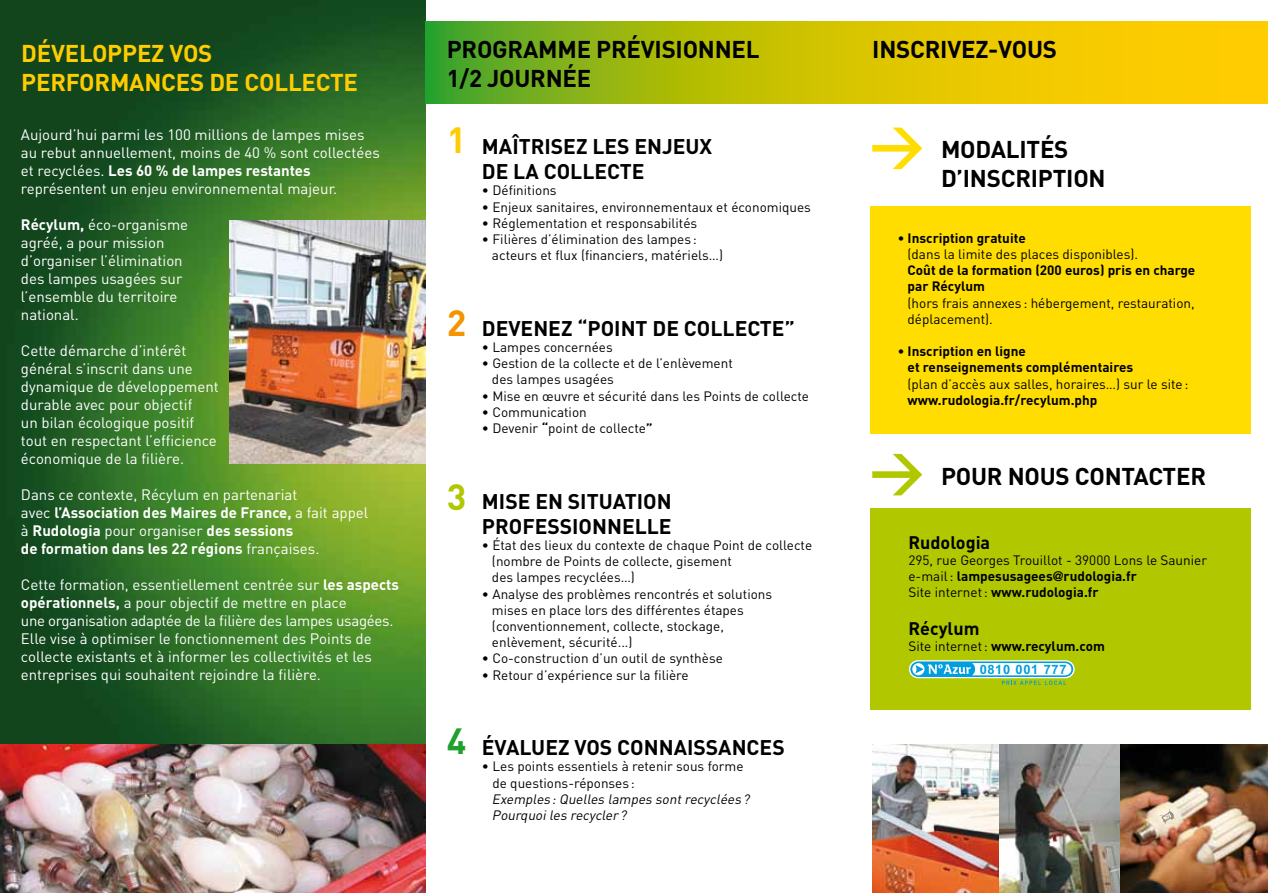
<style>
.page{position:relative;width:1268px;height:893px;background:#fff}
.page>*{position:absolute;margin:0;border:0;box-sizing:border-box;transform-origin:0 0}
.t1{font:700 36px "DIN";color:#fecc00}
.t2{font:700 36px "DIN";color:#f39400}
.t3{font:700 36px "DIN";color:#b1c800}
.t4{font:700 36px "DIN";color:#1fa12e}
.t5{font:700 24px/28.8px "DIN";letter-spacing:-.01em;color:#000}
.t6{font:700 24px/28.8px "DIN";letter-spacing:-.01em;color:#fecc00}
.t7{font:700 21px/25.2px "DIN";color:#000}
.t8{font:700 21px "DIN";letter-spacing:.025em;color:#000}
.t9{font:700 18px "DIN";color:#000}
.t10{font:15px/18px "DIN";color:#fff}
.t11{font:700 15px/18px "DIN";color:#fff}
.t12{font:13.5px/16.2px "DIN";color:#000}
.t13{font:700 13.5px/16.2px "DIN";color:#000}
.t14{font:italic 13.5px/16.2px "DIN";color:#000}
.t15{font:700 12.9px "Arial";letter-spacing:.045em;color:#009ee0}
.s1{font-weight:700}
.s2{font-weight:400}
.s3{font-family:"Helvetica Neue";font-weight:700}
</style>
<div class="page">
<img style="left:0;top:0;width:425px;height:744px">
<svg style="left:425px;top:21px;width:842px;height:82px"></svg>
<img style="left:0;top:744px;width:425px;height:149px">
<img style="left:872px;top:744px;width:395px;height:149px">
<img style="left:230px;top:220px;width:195px;height:243px">
<div style="left:870px;top:508px;width:380px;height:202px;background:#b1c800"></div>
<svg style="left:908px;top:660px;width:166px;height:18px"></svg>
<svg style="left:910px;top:661px;width:162px;height:24px"></svg>
<svg style="left:872px;top:454px;width:50px;height:41px"></svg>
<div style="left:870px;top:206px;width:380px;height:228px;background:#fd0"></div>
<svg style="left:872px;top:128px;width:50px;height:41px"></svg>
<svg style="left:1156px;top:806px;width:22px;height:22px"></svg>
<h2 class="t6" style="left:21px;top:38px;width:338px">développez vos performances de collecte</h2>
<h2 class="t5" style="left:446px;top:34px;width:308px">Programme prévisionnel<br>1/2 journée</h2>
<h2 class="t5" style="left:872px;top:34px;width:186px">inscrivez-vous</h2>
<p class="t10" style="left:21px;top:125px;width:360px">Aujourd’hui parmi les 100 millions de lampes mises au rebut annuellement, moins de 40 % sont collectées et recyclées. <span class="s1">Les 60 % de lampes restantes </span>représentent un enjeu environnemental majeur.</p>
<p class="t10" style="left:21px;top:215px;width:169px"><span class="s1">Récylum,</span> éco-organisme agréé, a pour mission d’organiser l’élimination des lampes usagées sur l’ensemble du territoire national.</p>
<p class="t10" style="left:21px;top:341px;width:199px">Cette démarche d’intérêt général s’inscrit dans une dynamique de développement durable avec pour objectif<br>un bilan écologique positif tout en respectant l’efficience économique de la filière.</p>
<p class="t11" style="left:21px;top:485px;width:349px"><span class="s2">Dans ce contexte, Récylum en partenariat<br>avec</span> l’Association des Maires de France, <span class="s2">a fait appel à</span> Rudologia <span class="s2">pour organiser</span> des sessions<br>de formation dans les 22 régions <span class="s2">françaises.</span></p>
<p class="t10" style="left:21px;top:575px;width:379px">Cette formation, essentiellement centrée sur <span class="s1">les aspects opérationnels,</span> a pour objectif de mettre en place<br>une organisation adaptée de la filière des lampes usagées.<br>Elle vise à optimiser le fonctionnement des Points de collecte existants et à informer les collectivités et les entreprises qui souhaitent rejoindre la filière.</p>
<h1 class="t1" style="left:446px;top:117px;width:21px">1</h1>
<h3 class="t7" style="left:482px;top:133px;width:230px">Maîtrisez les enj eux de la collecte</h3>
<p class="t12" style="left:482px;top:182px;width:76px">• Définitions</p>
<p class="t12" style="left:482px;top:198px;width:330px">• Enjeux sanitaires, environnementaux et économiques</p>
<p class="t12" style="left:482px;top:215px;width:217px">• Réglementation et responsabilités</p>
<p class="t12" style="left:492px;top:231px;width:233px;text-indent:-10px">• Filières d’élimination des lampes : acteurs et flux (financiers, matériels…)</p>
<h2 class="t5" style="left:940px;top:134px;width:166px">Modalités d’inscription</h2>
<p class="t13" style="left:897px;top:229px;width:129px">• I nscription gratuite</p>
<p class="t12" style="left:907px;top:246px;width:232px">(dans la limite des places disponibles).</p>
<p class="t13" style="left:907px;top:262px;width:289px">Coût de la formation (200 euros) pris en charge par Récylum</p>
<p class="t12" style="left:907px;top:294px;width:288px">(hors frais annexes : hébergement, restauration, déplacement).</p>
<p class="t13" style="left:907px;top:343px;width:227px;text-indent:-10px">• I nscription en ligne<br>et renseignements complémentaires</p>
<p class="t12" style="left:907px;top:375px;width:282px">(plan d’accès aux salles, horaires…) sur le site:</p>
<p class="t13" style="left:907px;top:391px;width:191px">www.rudologia.fr/recylum.php</p>
<h1 class="t2" style="left:446px;top:299px;width:21px">2</h1>
<h3 class="t7" style="left:482px;top:315px;width:314px">devenez “Point de collecte”</h3>
<p class="t12" style="left:482px;top:339px;width:132px">• Lampes concernées</p>
<p class="t12" style="left:492px;top:355px;width:242px;text-indent:-10px">• Gestion de la collecte et de l’enlèvement des lampes usagées</p>
<p class="t12" style="left:482px;top:387px;width:328px">• Mise en œuvre et sécurité dans les Points de collecte</p>
<p class="t12" style="left:482px;top:404px;width:106px">• Communication</p>
<p class="t12" style="left:482px;top:420px;width:172px">• Devenir <span class="s1">“</span>point de collecte<span class="s1">”</span></p>
<h2 class="t5" style="left:940px;top:460px;width:266px">pour nous contacter</h2>
<h1 class="t3" style="left:446px;top:474px;width:21px">3</h1>
<h3 class="t7" style="left:482px;top:487px;width:191px">M ise en situation professionnelle</h3>
<p class="t12" style="left:492px;top:537px;width:321px;text-indent:-10px">• état des lieux du contexte de chaque Point de collecte (nombre de Points de collecte, gisement<br>des lampes recyclées…)</p>
<p class="t12" style="left:492px;top:585px;width:282px;text-indent:-10px">• Analyse des problèmes rencontrés et solutions mises en place lors des différentes étapes (conventionnement, collecte, stockage, enlèvement, sécurité...)</p>
<p class="t12" style="left:482px;top:650px;width:242px">• Co-construction d’un outil de synthèse</p>
<p class="t12" style="left:482px;top:666px;width:208px">• Retour d’expérience sur la filière</p>
<h3 class="t9" style="left:908px;top:530px;width:83px">Rudologia</h3>
<p class="t12" style="left:908px;top:552px;width:300px">295, rue Georges Trouillot - 39000 Lons le Saunier e-mail: <span class="s1">lampesusagees</span><span class="s3">@</span><span class="s1">rudologia.fr<br></span>Site internet: <span class="s1">www.rudologia.fr</span></p>
<h3 class="t9" style="left:908px;top:617px;width:73px">Récylum</h3>
<p class="t13" style="left:908px;top:638px;width:198px"><span class="s2">Site internet:</span> www.recylum.com</p>
<p class="t15" style="left:979px;top:661px;width:88px">0810 001 777</p>
<h1 class="t4" style="left:446px;top:718px;width:21px">4</h1>
<h3 class="t8" style="left:482px;top:734px;width:304px">évaluez vos connaissances</h3>
<p class="t12" style="left:492px;top:758px;width:252px;text-indent:-11px">• Les points essentiels à retenir sous forme de questions-réponses :</p>
<p class="t14" style="left:492px;top:791px;width:262px">Exemples :Quelles lampes sontrecyclées?<br>Pourquoiles recycler?</p>
</div>
